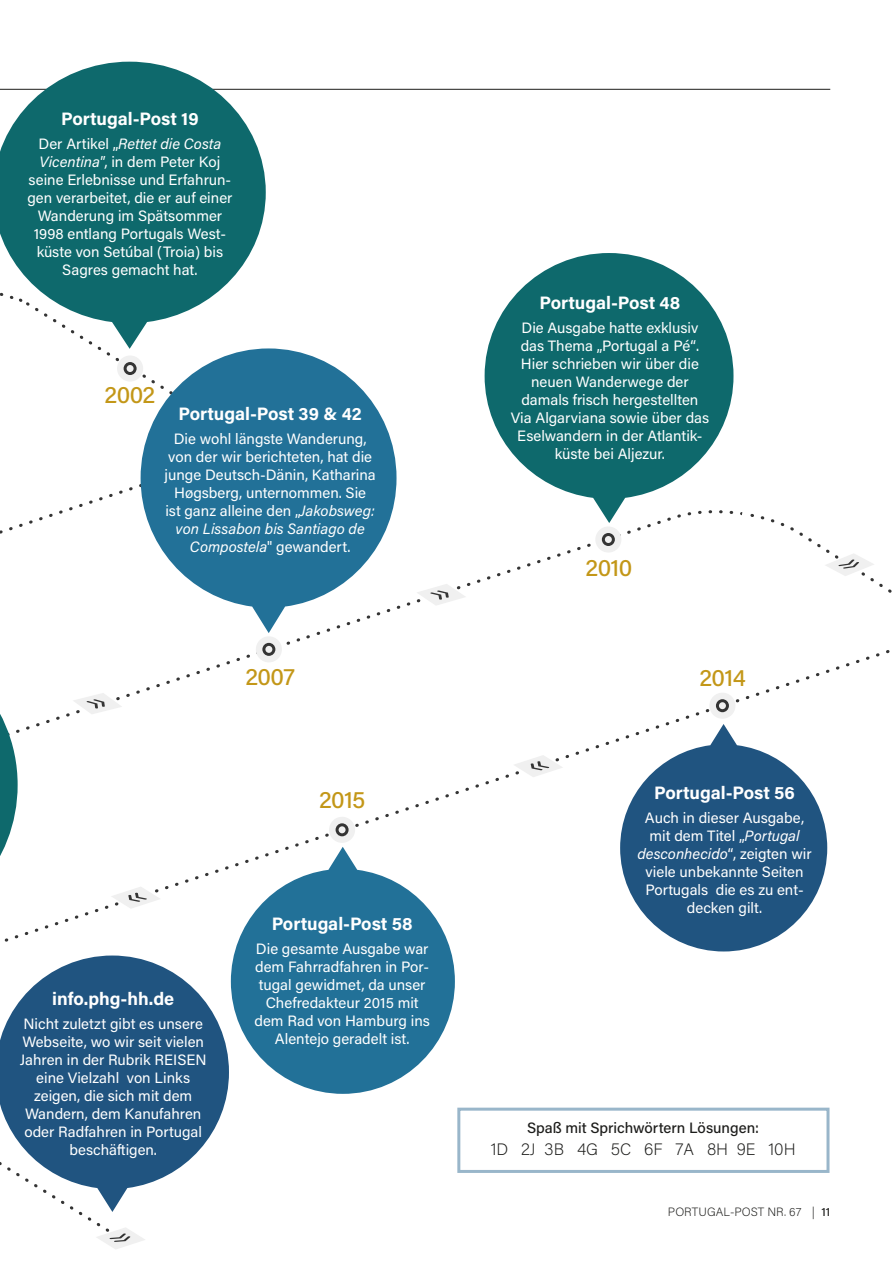
<style>
.page{position:relative;width:893px;height:1263px;background:#fff}
.page>*{position:absolute;margin:0;border:0;box-sizing:border-box;transform-origin:0 0}
.t1{font:500 24px "Acumin Pro";color:#c39718}
.t2{font:700 18px "Acumin Pro";color:#fff}
.t3{font:200 16.5px "Acumin Pro";color:#1d1d1b}
.t4{font:15px/18px "Acumin Pro";color:#fff;text-align:center}
.t5{font:500 15px "Acumin Pro";color:#1d1d1b}
.t6{font:200 12px "Acumin Pro";color:#1d1d1b}
.s1{font-style:italic}
.s2{font-weight:500}
</style>
<div class="page">
<hr style="left:0;top:89px;width:830px;height:1px;background:#1d1d1b">
<svg style="left:620px;top:724px;width:207px;height:227px;fill:#205480"></svg>
<div style="left:709px;top:693px;width:26px;height:26px;background:#f0f0f0;border-radius:50%"></div>
<svg style="left:716px;top:699px;width:13px;height:13px"></svg>
<svg style="left:231px;top:847px;width:224px;height:247px;fill:#227198"></svg>
<div style="left:329px;top:817px;width:26px;height:26px;background:#f0f0f0;border-radius:50%"></div>
<svg style="left:336px;top:823px;width:13px;height:13px"></svg>
<svg style="left:0;top:714px;width:18px;height:228px"></svg>
<div style="left:256px;top:636px;width:26px;height:26px;background:#f0f0f0;border-radius:50%"></div>
<svg style="left:262px;top:643px;width:13px;height:13px"></svg>
<svg style="left:485px;top:253px;width:248px;height:270px;fill:#0e696c"></svg>
<div style="left:595px;top:526px;width:26px;height:26px;background:#f0f0f0;border-radius:50%"></div>
<svg style="left:602px;top:533px;width:13px;height:13px"></svg>
<svg style="left:0;top:62px;width:266px;height:287px;fill:#0e696c"></svg>
<div style="left:117px;top:355px;width:26px;height:27px;background:#f0f0f0;border-radius:50%"></div>
<svg style="left:124px;top:362px;width:13px;height:13px"></svg>
<svg style="left:112px;top:887px;width:48px;height:21px"></svg>
<svg style="left:515px;top:755px;width:47px;height:22px"></svg>
<svg style="left:74px;top:693px;width:48px;height:21px"></svg>
<svg style="left:416px;top:584px;width:49px;height:21px"></svg>
<svg style="left:10px;top:296px;width:4px;height:3px"></svg>
<svg style="left:78px;top:1212px;width:67px;height:37px"></svg>
<svg style="left:0;top:955px;width:229px;height:257px;fill:#205480"></svg>
<svg style="left:141px;top:348px;width:255px;height:285px;fill:#227198"></svg>
<svg style="left:306px;top:635px;width:4px;height:3px"></svg>
<svg style="left:826px;top:554px;width:48px;height:22px"></svg>
<div style="left:457px;top:1108px;width:372px;height:65px;border:3px solid #99b6ca"></div>
<p class="t2" style="left:61px;top:106px;width:139px">Portugal-Post 19</p>
<p class="t4" style="left:27px;top:134px;width:206px">Der Artikel „<span class="s1">Rettet die Costa<br>Vicentina"</span>, in dem Peter Koj seine Erlebnisse und Erfahrun&shy;gen verarbeitet, die er auf einer<br>Wanderung im Spätsommer<br>1998 entlang Portugals West&shy;küste von Setúbal (Troia) bis<br>Sagres gemacht hat.</p>
<h1 class="t1" style="left:105px;top:378px;width:52px">2002</h1>
<p class="t2" style="left:178px;top:401px;width:185px">Portugal-Post 39 &amp; 42</p>
<p class="t4" style="left:164px;top:429px;width:213px">Die wohl längste Wanderung, von der wir berichteten, hat die junge Deutsch-Dänin, Katharina<br>Høgsberg, unternommen. Sie<br>ist ganz alleine den „<span class="s1">Jakobsweg: von Lissabon bis Santiago de<br>Compostela</span>" gewandert.</p>
<h1 class="t1" style="left:245px;top:660px;width:51px">2007</h1>
<h1 class="t1" style="left:319px;top:782px;width:48px">2015</h1>
<p class="t2" style="left:52px;top:986px;width:124px">info.phg-hh.de</p>
<p class="t4" style="left:20px;top:1014px;width:188px">Nicht zuletzt gibt es unsere<br>Webseite, wo wir seit vielen<br>Jahren in der Rubrik REISEN eine Vielzahl von Links zeigen, die sich mit dem<br>Wandern, dem Kanufahren oder Radfahren in Portugal beschäftigen.</p>
<p class="t2" style="left:272px;top:911px;width:143px">Portugal-Post 58</p>
<p class="t4" style="left:255px;top:939px;width:177px">Die gesamte Ausgabe war dem Fahrradfahren in Por&shy;tugal gewidmet, da unser<br>Chefredakteur 2015 mit dem Rad von Hamburg ins<br>Alentejo geradelt ist.</p>
<p class="t2" style="left:539px;top:290px;width:143px">Portugal-Post 48</p>
<p class="t4" style="left:511px;top:318px;width:200px">Die Ausgabe hatte exklusiv das Thema „Portugal a Pé“.<br>Hier schrieben wir über die neuen Wanderwege der damals frisch hergestellten<br>Via Algarviana sowie über das<br>Eselwandern in der Atlantik&shy;küste bei Aljezur.</p>
<h1 class="t1" style="left:585px;top:551px;width:48px">2010</h1>
<h1 class="t1" style="left:699px;top:660px;width:48px">2014</h1>
<p class="t2" style="left:654px;top:779px;width:142px">Portugal-Post 56</p>
<p class="t4" style="left:637px;top:808px;width:176px">Auch in dieser Ausgabe, mit dem Titel „<span class="s1">Portugal desconhecido</span>“, zeigten wir viele unbekannte Seiten<br>Portugals die es zu ent&shy;decken gilt.</p>
<p class="t5" style="left:527px;top:1117px;width:234px">Spaß mit Sprichwörtern Lösungen:</p>
<p class="t3" style="left:491px;top:1138px;width:306px">1D 2J 3B 4G 5C 6F 7A 8H 9E 10H</p>
<p class="t6" style="left:668px;top:1203px;width:164px">PORTUGAL-POST NR. 67 | <span class="s2">11</span></p>
</div>
